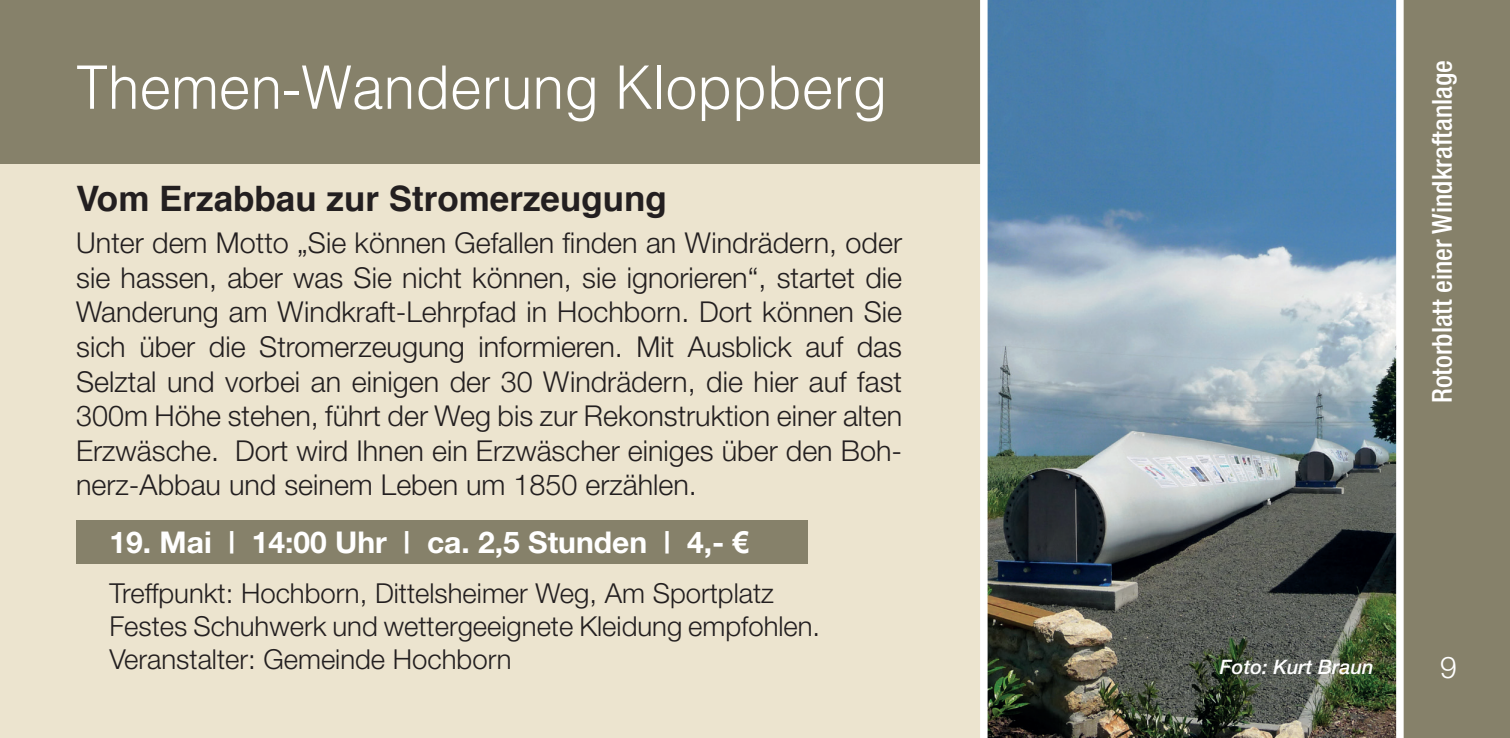
<style>
.page{position:relative;width:1510px;height:738px;background:#fff}
.page>*{position:absolute;margin:0;border:0;box-sizing:border-box;transform-origin:0 0}
.t1{font:300 60px "Helvetica";color:#fff;scale:.95 1}
.t2{font:700 35px "Helvetica";color:#231f20}
.t3{font:700 30px "Helvetica Neue";color:#fff}
.t4{font:300 30px "Helvetica Neue";color:#fff}
.t5{font:300 28.75px/34.5px "Helvetica Neue";color:#231f20;text-align:justify}
.t6{font:300 27.5px/33px "Helvetica Neue";color:#231f20}
.t7{font:500 condensed 27.5px "Helvetica Neue";color:#fff}
.t8{font:italic 500 20px "Helvetica Neue";color:#fff}
.s1{font-family:"Arial"}
</style>
<div class="page">
<div style="left:0;top:0;width:1509px;height:737px;background:#ece4cf"></div>
<div style="left:0;top:0;width:980px;height:163px;background:#86816a"></div>
<div style="left:76px;top:519px;width:731px;height:43px;background:#86816a"></div>
<div style="left:1403px;top:0;width:106px;height:737px;background:#86816a"></div>
<img style="left:980px;top:0;width:423px;height:737px">
<h1 class="t1" style="left:76px;top:36px;width:855px">Themen-Wanderung Kloppberg</h1>
<p class="t2" style="left:76px;top:170px;width:592px">Vom Erzabbau zur Stromerzeugung</p>
<p class="t5" style="left:76px;top:225px;width:827px">Unter dem Motto „Sie können Gefallen finden an Windrädern, oder sie hassen, aber was Sie nicht können, sie ignorieren“, startet die Wanderung am Windkraft-Lehrpfad in Hochborn. Dort können Sie sich über die Stromerzeugung informieren. Mit Ausblick auf das Selztal und vorbei an einigen der 30 Windrädern, die hier auf fast 300m Höhe stehen, führt der Weg bis zur Rekonstruktion einer alten Erzwäsche. Dort wird Ihnen ein Erzwäscher einiges über den Boh&shy;nerz-Abbau und seinem Leben um 1850 erzählen.</p>
<p class="t3" style="left:109px;top:523px;width:641px">19. Mai | 14:00 Uhr | ca. 2,5 Stunden | 4,- <span class="s1">€</span></p>
<p class="t6" style="left:109px;top:575px;width:712px">Treffpunkt: Hochborn, Dittelsheimer Weg, Am Sportplatz<br>Festes Schuhwerk und wettergeeignete Kleidung empfohlen.<br>Veranstalter: Gemeinde Hochborn</p>
<p class="t7" style="left:1425px;top:403px;width:344px;rotate:-90deg">Rotorblatt einer Windkraftanlage</p>
<p class="t8" style="left:1220px;top:654px;width:155px">Foto: Kurt Braun</p>
<p class="t4" style="left:1440px;top:648px;width:18px">9</p>
</div>
